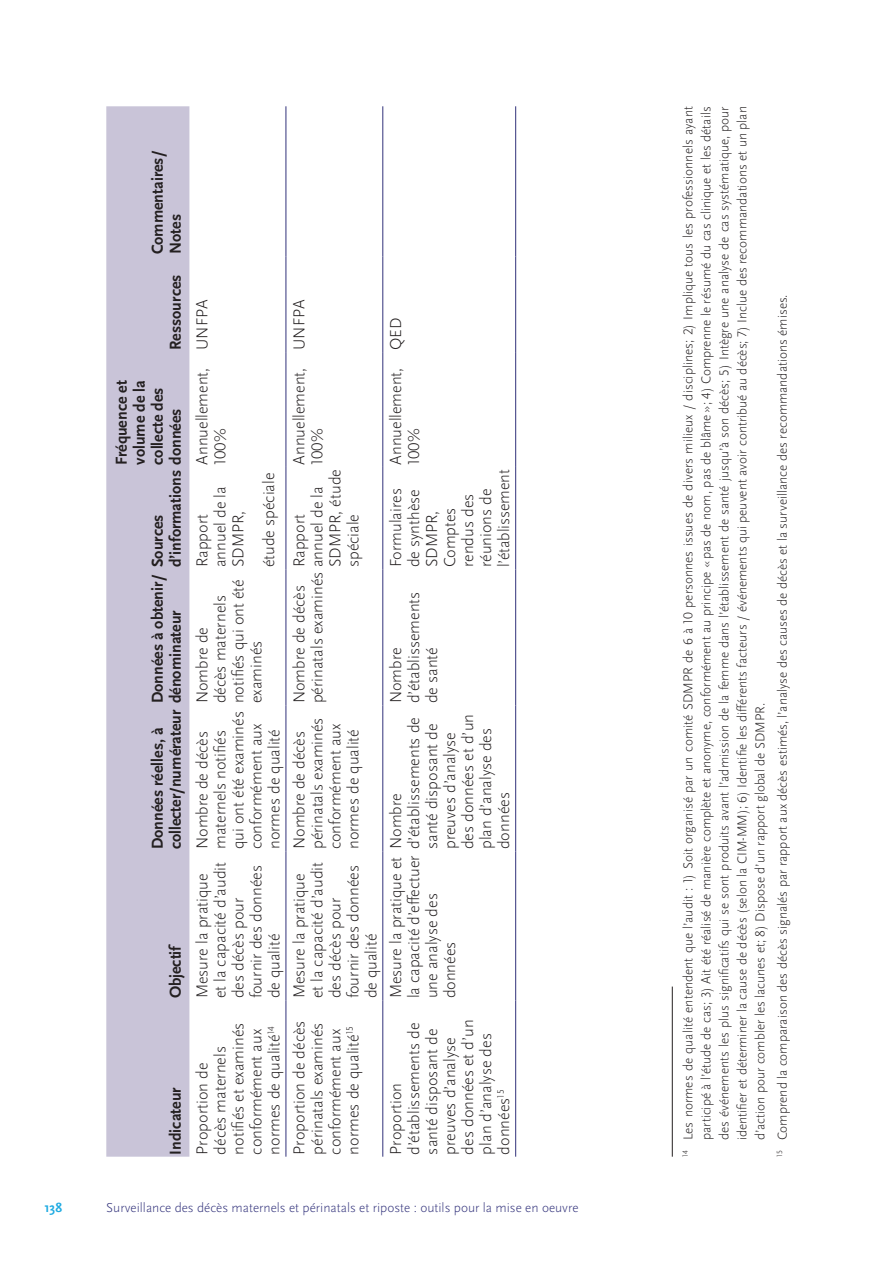
<style>
.page{position:relative;width:893px;height:1263px;background:#fff}
.page>*{position:absolute;margin:0;border:0;box-sizing:border-box;transform-origin:0 0}
.Table-body{font:300 16.5px/18px "Scala Sans Pro";color:#231f20}
.Table-head{font:700 16.5px/18px "Scala Sans Pro";color:#231f20}
.Footnote{font:300 13.5px/18px "Scala Sans Pro";color:#231f20;text-align:justify}
.t1{font:300 13.5px "Scala Sans Pro";color:#32327b}
.t2{font:700 13.5px "Scala Sans Pro";color:#1fabe2}
</style>
<div class="page">
<div style="left:106px;top:106px;width:83px;height:1051px;background:#c9c4d8"></div>
<hr style="left:286px;top:1000px;width:1px;height:157px;background:#32327b">
<hr style="left:286px;top:851px;width:1px;height:149px;background:#32327b">
<hr style="left:286px;top:705px;width:1px;height:146px;background:#32327b">
<hr style="left:286px;top:569px;width:1px;height:136px;background:#32327b">
<hr style="left:286px;top:467px;width:1px;height:102px;background:#32327b">
<hr style="left:286px;top:352px;width:1px;height:115px;background:#32327b">
<hr style="left:286px;top:256px;width:1px;height:96px;background:#32327b">
<hr style="left:286px;top:106px;width:1px;height:150px;background:#32327b">
<hr style="left:382px;top:1000px;width:1px;height:157px;background:#32327b">
<hr style="left:382px;top:851px;width:1px;height:149px;background:#32327b">
<hr style="left:382px;top:705px;width:1px;height:146px;background:#32327b">
<hr style="left:382px;top:569px;width:1px;height:136px;background:#32327b">
<hr style="left:382px;top:467px;width:1px;height:102px;background:#32327b">
<hr style="left:382px;top:352px;width:1px;height:115px;background:#32327b">
<hr style="left:382px;top:256px;width:1px;height:96px;background:#32327b">
<hr style="left:382px;top:106px;width:1px;height:150px;background:#32327b">
<hr style="left:515px;top:1000px;width:1px;height:157px;background:#32327b">
<hr style="left:515px;top:851px;width:1px;height:149px;background:#32327b">
<hr style="left:515px;top:705px;width:1px;height:146px;background:#32327b">
<hr style="left:515px;top:569px;width:1px;height:136px;background:#32327b">
<hr style="left:515px;top:467px;width:1px;height:102px;background:#32327b">
<hr style="left:515px;top:352px;width:1px;height:115px;background:#32327b">
<hr style="left:515px;top:256px;width:1px;height:96px;background:#32327b">
<hr style="left:515px;top:106px;width:1px;height:150px;background:#32327b">
<hr style="left:672px;top:986px;width:1px;height:171px;background:#231f20">
<p class="Table-head" style="left:149px;top:254px;width:105px;rotate:-90deg">Commentaires/<br>Notes</p>
<p class="Table-head" style="left:167px;top:350px;width:77px;rotate:-90deg">Ressources</p>
<p class="Table-head" style="left:113px;top:465px;width:86px;text-align:justify;rotate:-90deg">Fréquence et volume de la collecte des</p>
<p class="Table-head" style="left:149px;top:567px;width:160px;rotate:-90deg">Sources<br>d’informations données</p>
<p class="Table-head" style="left:149px;top:703px;width:130px;rotate:-90deg">Données à obtenir/</p>
<p class="Table-head" style="left:149px;top:849px;width:241px;rotate:-90deg">Données réelles, à collecter/numérateur dénominateur</p>
<p class="Table-head" style="left:167px;top:998px;width:56px;rotate:-90deg">Objectif</p>
<p class="Table-head" style="left:167px;top:1154px;width:69px;rotate:-90deg">Indicateur</p>
<p class="Table-body" style="left:193px;top:350px;width:52px;rotate:-90deg">UNFPA</p>
<p class="Table-body" style="left:193px;top:465px;width:99px;rotate:-90deg">Annuellement,<br>100%</p>
<p class="Table-body" style="left:193px;top:567px;width:82px;rotate:-90deg">Rapport annuel de la<br>SDMPR,</p>
<p class="Table-body" style="left:260px;top:567px;width:96px;rotate:-90deg">étude spéciale</p>
<p class="Table-body" style="left:193px;top:703px;width:126px;rotate:-90deg">Nombre de<br>décès maternels notifiés qui ont été examinés</p>
<p class="Table-body" style="left:193px;top:849px;width:139px;rotate:-90deg">Nombre de décès maternels notifiés qui ont été examinés conformément aux normes de qualité</p>
<p class="Table-body" style="left:193px;top:998px;width:138px;rotate:-90deg">Mesure la pratique et la capacité d’audit des décès pour fournir des données de qualité</p>
<p class="Table-body" style="left:290px;top:350px;width:52px;rotate:-90deg">UNFPA</p>
<p class="Table-body" style="left:290px;top:465px;width:99px;rotate:-90deg">Annuellement,<br>100%</p>
<p class="Table-body" style="left:281px;top:567px;width:99px;line-height:36px;rotate:-90deg">Rapport<br>SDMPR, étude</p>
<p class="Table-body" style="left:290px;top:703px;width:218px;rotate:-90deg">Nombre de décès<br>périnatals examinés annuel de la</p>
<p class="Table-body" style="left:344px;top:567px;width:55px;rotate:-90deg">spéciale</p>
<p class="Table-body" style="left:290px;top:849px;width:133px;rotate:-90deg">Nombre de décès périnatals examinés conformément aux normes de qualité</p>
<p class="Table-body" style="left:290px;top:998px;width:138px;rotate:-90deg">Mesure la pratique et la capacité d’audit des décès pour fournir des données de qualité</p>
<p class="Table-body" style="left:387px;top:350px;width:34px;rotate:-90deg">QED</p>
<p class="Table-body" style="left:387px;top:465px;width:99px;rotate:-90deg">Annuellement,<br>100%</p>
<p class="Table-body" style="left:387px;top:567px;width:100px;rotate:-90deg">Formulaires de synthèse<br>SDMPR,<br>Comptes rendus des réunions de l’établissement</p>
<p class="Table-body" style="left:387px;top:703px;width:113px;rotate:-90deg">Nombre d’établissements de santé</p>
<p class="Table-body" style="left:378px;top:849px;width:127px;line-height:36px;rotate:-90deg">Nombre<br>santé disposant de</p>
<p class="Table-body" style="left:441px;top:849px;width:137px;rotate:-90deg">preuves d’analyse des données et d’un plan d’analyse des données</p>
<p class="Table-body" style="left:387px;top:998px;width:283px;rotate:-90deg">Mesure la pratique et<br>la capacité d’effectuer d’établissements de une analyse des<br>données</p>
<p class="Table-body" style="left:193px;top:1154px;width:134px;rotate:-90deg">Proportion de décès maternels notifiés et examinés conformément aux normes de qualité<sup>14</sup></p>
<p class="Table-body" style="left:290px;top:1154px;width:135px;rotate:-90deg">Proportion de décès périnatals examinés conformément aux normes de qualité<sup>15</sup></p>
<p class="Table-body" style="left:387px;top:1154px;width:137px;rotate:-90deg">Proportion d’établissements de santé disposant de preuves d’analyse des données et d’un plan d’analyse des données<sup>15</sup></p>
<p class="t2" style="left:44px;top:1199px;width:19px">138</p>
<p class="t1" style="left:106px;top:1199px;width:474px">Surveillance des décès maternels et périnatals et riposte : outils pour la mise en oeuvre</p>
<p class="Footnote" style="left:679px;top:1140px;width:1035px;text-indent:-16px;rotate:-90deg"><sup>14</sup> Les normes de qualité entendent que l’audit : 1) Soit organisé par un comité SDMPR de 6 à 10 personnes issues de divers milieux / disciplines; 2) Implique tous les professionnels ayant participé à l’étude de cas; 3) Ait été réalisé de manière complète et anonyme, conformément au principe «pas de nom, pas de blâme»; 4) Comprenne le résumé du cas clinique et les détails des événements les plus significatifs qui se sont produits avant l’admission de la femme dans l’établissement de santé jusqu’à son décès; 5) Intègre une analyse de cas systématique, pour identifier et déterminer la cause de décès (selon la CIM-MM); 6) Identifie les différents facteurs / événements qui peuvent avoir contribué au décès; 7) Inclue des recommandations et un plan d’action pour combler les lacunes et; 8) Dispose d’un rapport global de SDMPR.</p>
<p class="Footnote" style="left:773px;top:1157px;width:864px;rotate:-90deg"><sup>15</sup> Comprend la comparaison des décès signalés par rapport aux décès estimés, l’analyse des causes de décès et la surveillance des recommandations émises.</p>
</div>
